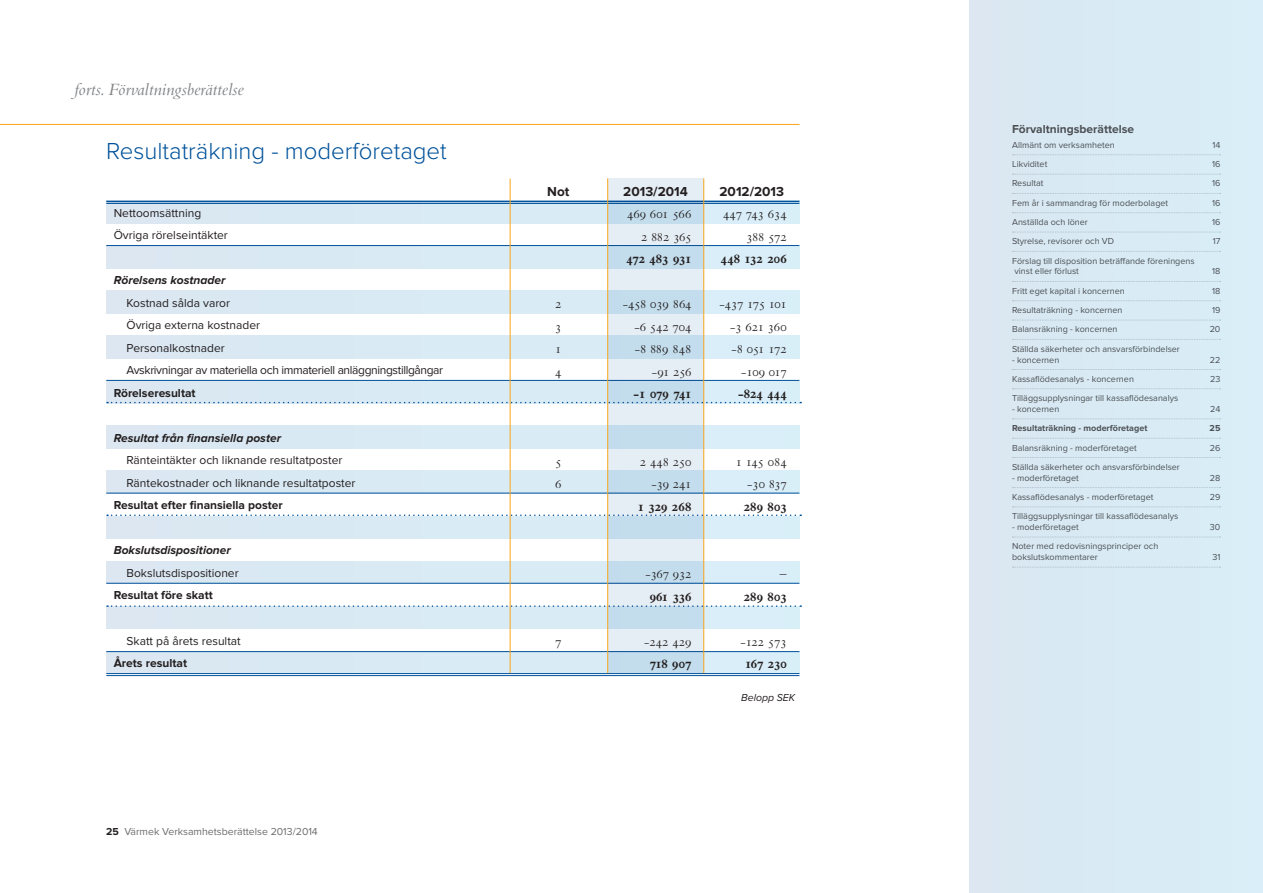
<style>
.page{position:relative;width:1263px;height:893px;background:#fff}
.page>*{position:absolute;margin:0;border:0;box-sizing:border-box;transform-origin:0 0}
.t1{font:300 24px "Proxima Nova";color:#01529b}
.t2{font:italic 18px "Bembo";color:#808285}
.t3{font:13.5px/22.5px "Bembo SC";letter-spacing:-.02em;color:#231f20;text-align:right}
.t4{font:13.5px "Bembo Bold Os F";color:#231f20}
.t5{font:13.5px/22.5px "Bembo SC";letter-spacing:-.04em;color:#231f20;text-align:right}
.t6{font:700 13.5px "Proxima Nova";color:#231f20}
.t7{font:13.5px/22.5px "Bembo SC";color:#231f20;text-align:right}
.t8{font:12px/22.5px "Proxima Nova";color:#231f20}
.t9{font:12px/22.5px "Proxima Nova";letter-spacing:-.03em;color:#231f20}
.t10{font:700 12px "Proxima Nova";color:#231f20}
.t11{font:italic 700 12px "Proxima Nova";color:#231f20}
.t12{font:10.5px "Proxima Nova";color:#6c6d70}
.t13{font:italic 10.5px "Proxima Nova";color:#231f20}
.t14{font:9px/10.8px "Proxima Nova";color:#231f20}
.t15{font:700 9px "Proxima Nova";color:#231f20}
.s1{font-weight:700;color:#231f20}
</style>
<div class="page">
<hr style="left:0;top:124px;width:799px;height:1px;background:#f9a51b">
<div style="left:106px;top:200px;width:693px;height:23px;background:#d9eaf4"></div>
<div style="left:106px;top:381px;width:693px;height:22px;background:#d9eaf4"></div>
<div style="left:106px;top:561px;width:693px;height:23px;background:#d9eaf4"></div>
<div style="left:106px;top:291px;width:693px;height:22px;background:#d9eaf4"></div>
<div style="left:106px;top:471px;width:693px;height:22px;background:#d9eaf4"></div>
<div style="left:106px;top:651px;width:693px;height:23px;background:#d9eaf4"></div>
<div style="left:106px;top:246px;width:693px;height:22px;background:#d9eaf4"></div>
<div style="left:106px;top:426px;width:693px;height:22px;background:#d9eaf4"></div>
<div style="left:106px;top:606px;width:693px;height:23px;background:#d9eaf4"></div>
<div style="left:106px;top:336px;width:693px;height:22px;background:#d9eaf4"></div>
<div style="left:106px;top:516px;width:693px;height:23px;background:#d9eaf4"></div>
<hr style="left:106px;top:201px;width:693px;height:1px;background:#01529b">
<hr style="left:106px;top:203px;width:693px;height:1px;background:#01529b">
<hr style="left:106px;top:673px;width:693px;height:1px;background:#01529b">
<hr style="left:106px;top:675px;width:693px;height:1px;background:#01529b">
<hr style="left:106px;top:651px;width:693px;height:1px;background:#01529b">
<hr style="left:106px;top:245px;width:693px;height:1px;background:#01529b">
<hr style="left:106px;top:380px;width:693px;height:1px;background:#01529b">
<svg style="left:107px;top:402px;width:694px;height:1px"></svg>
<svg style="left:107px;top:514px;width:694px;height:2px"></svg>
<hr style="left:106px;top:493px;width:693px;height:1px;background:#01529b">
<hr style="left:106px;top:583px;width:693px;height:1px;background:#01529b">
<svg style="left:107px;top:605px;width:694px;height:2px"></svg>
<hr style="left:510px;top:179px;width:1px;height:494px;background:#f9a51b">
<svg style="left:608px;top:179px;width:95px;height:494px;background:#d0e2ee"></svg>
<hr style="left:703px;top:178px;width:1px;height:495px;background:#f9a51b">
<hr style="left:607px;top:178px;width:1px;height:495px;background:#f9a51b">
<div style="left:969px;top:0;width:294px;height:893px;background:#d9ebf4"></div>
<svg style="left:1012px;top:154px;width:209px;height:1px"></svg>
<svg style="left:1012px;top:174px;width:209px;height:1px"></svg>
<svg style="left:1012px;top:193px;width:209px;height:1px"></svg>
<svg style="left:1012px;top:212px;width:209px;height:1px"></svg>
<svg style="left:1012px;top:232px;width:209px;height:1px"></svg>
<svg style="left:1012px;top:251px;width:209px;height:1px"></svg>
<svg style="left:1012px;top:281px;width:209px;height:1px"></svg>
<svg style="left:1012px;top:300px;width:209px;height:1px"></svg>
<svg style="left:1012px;top:320px;width:209px;height:1px"></svg>
<svg style="left:1012px;top:339px;width:209px;height:1px"></svg>
<svg style="left:1012px;top:369px;width:209px;height:1px"></svg>
<svg style="left:1012px;top:388px;width:209px;height:1px"></svg>
<svg style="left:1012px;top:418px;width:209px;height:1px"></svg>
<svg style="left:1012px;top:438px;width:209px;height:1px"></svg>
<svg style="left:1012px;top:457px;width:209px;height:1px"></svg>
<svg style="left:1012px;top:487px;width:209px;height:1px"></svg>
<svg style="left:1012px;top:506px;width:209px;height:1px"></svg>
<svg style="left:1012px;top:537px;width:209px;height:1px"></svg>
<svg style="left:1012px;top:567px;width:209px;height:1px"></svg>
<h2 class="t2" style="left:74px;top:78px;width:171px">forts. Förvaltningsberättelse</h2>
<h1 class="t1" style="left:106px;top:138px;width:342px">Resultaträkning - moderföretaget</h1>
<h3 class="t8" style="left:114px;top:202px;width:116px">Nettoomsättning<br>Övriga rörelseintäkter</h3>
<h3 class="t11" style="left:114px;top:274px;width:113px">Rörelsens kostnader</h3>
<h3 class="t9" style="left:126px;top:292px;width:318px">Kostnad sålda varor<br>Övriga externa kostnader<br>Personalkostnader<br>Avskrivningar av materiella och immateriell anläggningstillgångar</h3>
<h3 class="t10" style="left:114px;top:386px;width:83px">Rörelseresultat</h3>
<h3 class="t11" style="left:114px;top:431px;width:169px">Resultat från finansiella poster</h3>
<h3 class="t8" style="left:126px;top:449px;width:230px">Ränteintäkter och liknande resultatposter<br>Räntekostnader och liknande resultatposter</h3>
<h3 class="t10" style="left:114px;top:499px;width:171px">Resultat efter finansiella poster</h3>
<h3 class="t11" style="left:114px;top:544px;width:119px">Bokslutsdispositioner</h3>
<h3 class="t8" style="left:126px;top:562px;width:114px">Bokslutsdispositioner</h3>
<h3 class="t10" style="left:114px;top:589px;width:101px">Resultat före skatt</h3>
<h3 class="t8" style="left:126px;top:629px;width:116px">Skatt på årets resultat</h3>
<h3 class="t10" style="left:114px;top:656px;width:75px">Årets resultat</h3>
<p class="t12" style="left:106px;top:826px;width:213px"><span class="s1">25</span> Värmek Verksamhetsberättelse 2013/2014</p>
<h3 class="t6" style="left:547px;top:183px;width:24px">Not</h3>
<h3 class="t3" style="left:555px;top:293px;width:8px;text-align:justify">2<br>3<br>1<br>4</h3>
<h3 class="t3" style="left:555px;top:450px;width:8px;text-align:left">5<br>6</h3>
<h3 class="t3" style="left:555px;top:630px;width:8px">7</h3>
<h3 class="t6" style="left:623px;top:183px;width:66px">2013/2014</h3>
<h3 class="t3" style="left:627px;top:203px;width:66px">469 601 566<br>2 882 365</h3>
<h3 class="t4" style="left:626px;top:251px;width:66px">472 483 931</h3>
<h3 class="t3" style="left:623px;top:293px;width:70px">-458 039 864 -6 542 704 -8 889 848 -91 256</h3>
<h3 class="t4" style="left:634px;top:386px;width:59px">-1 079 741</h3>
<h3 class="t7" style="left:640px;top:450px;width:53px">2 448 250 -39 241</h3>
<h3 class="t4" style="left:638px;top:499px;width:55px">1 329 268</h3>
<h3 class="t3" style="left:645px;top:563px;width:48px">-367 932</h3>
<h3 class="t4" style="left:650px;top:589px;width:43px">961 336</h3>
<h3 class="t3" style="left:644px;top:630px;width:49px">-242 429</h3>
<h3 class="t4" style="left:650px;top:656px;width:43px">718 907</h3>
<h3 class="t6" style="left:719px;top:183px;width:66px">2012/2013</h3>
<h3 class="t3" style="left:723px;top:203px;width:65px">447 743 634<br>388 572</h3>
<h3 class="t4" style="left:721px;top:251px;width:67px">448 132 206</h3>
<h3 class="t5" style="left:719px;top:293px;width:69px">-437 175 101 -3 621 360 -8 051 172 -109 017</h3>
<h3 class="t4" style="left:738px;top:386px;width:50px">-824 444</h3>
<h3 class="t3" style="left:736px;top:450px;width:53px">1 145 084 -30 837</h3>
<h3 class="t4" style="left:744px;top:499px;width:44px">289 803</h3>
<h3 class="t3" style="left:780px;top:563px;width:8px">–</h3>
<h3 class="t4" style="left:744px;top:589px;width:44px">289 803</h3>
<h3 class="t3" style="left:740px;top:630px;width:48px">-122 573</h3>
<h3 class="t4" style="left:745px;top:656px;width:43px">167 230</h3>
<p class="t13" style="left:741px;top:691px;width:56px">Belopp SEK</p>
<h3 class="t10" style="left:1012px;top:122px;width:124px">Förvaltningsberättelse</h3>
<p class="t14" style="left:1012px;top:140px;width:104px">Allmänt om verksamheten</p>
<p class="t14" style="left:1212px;top:140px;width:10px">14</p>
<p class="t14" style="left:1012px;top:159px;width:37px">Likviditet</p>
<p class="t14" style="left:1212px;top:159px;width:10px">16</p>
<p class="t14" style="left:1012px;top:178px;width:33px">Resultat</p>
<p class="t14" style="left:1212px;top:178px;width:10px">16</p>
<p class="t14" style="left:1012px;top:197px;width:158px">Fem år i sammandrag för moderbolaget</p>
<p class="t14" style="left:1212px;top:197px;width:10px">16</p>
<p class="t14" style="left:1012px;top:217px;width:77px">Anställda och löner</p>
<p class="t14" style="left:1212px;top:217px;width:10px">16</p>
<p class="t14" style="left:1012px;top:236px;width:104px">Styrelse, revisorer och VD</p>
<p class="t14" style="left:1213px;top:236px;width:9px">17</p>
<p class="t14" style="left:1012px;top:255px;width:184px">Förslag till disposition beträffande föreningens vinst eller förlust</p>
<p class="t14" style="left:1212px;top:266px;width:10px">18</p>
<p class="t14" style="left:1012px;top:286px;width:114px">Fritt eget kapital i koncernen</p>
<p class="t14" style="left:1212px;top:286px;width:10px">18</p>
<p class="t14" style="left:1012px;top:305px;width:112px">Resultaträkning - koncernen</p>
<p class="t14" style="left:1212px;top:305px;width:10px">19</p>
<p class="t14" style="left:1012px;top:324px;width:107px">Balansräkning - koncernen</p>
<p class="t14" style="left:1210px;top:324px;width:12px">20</p>
<p class="t14" style="left:1012px;top:343px;width:169px">Ställda säkerheter och ansvarsförbindelser</p>
<p class="t14" style="left:1012px;top:354px;width:49px">- koncernen</p>
<p class="t14" style="left:1210px;top:354px;width:12px">22</p>
<p class="t14" style="left:1012px;top:374px;width:123px">Kassaflödesanalys - koncernen</p>
<p class="t14" style="left:1210px;top:374px;width:12px">23</p>
<p class="t14" style="left:1012px;top:393px;width:168px">Tilläggsupplysningar till kassaflödesanalys</p>
<p class="t14" style="left:1012px;top:404px;width:49px">- koncernen</p>
<p class="t14" style="left:1210px;top:404px;width:12px">24</p>
<p class="t15" style="left:1012px;top:423px;width:137px">Resultaträkning - moderföretaget</p>
<p class="t15" style="left:1209px;top:423px;width:12px">25</p>
<p class="t14" style="left:1012px;top:442px;width:126px">Balansräkning - moderföretaget</p>
<p class="t14" style="left:1210px;top:442px;width:12px">26</p>
<p class="t14" style="left:1012px;top:462px;width:169px">Ställda säkerheter och ansvarsförbindelser</p>
<p class="t14" style="left:1012px;top:472px;width:68px">- moderföretaget</p>
<p class="t14" style="left:1210px;top:472px;width:12px">28</p>
<p class="t14" style="left:1012px;top:492px;width:143px">Kassaflödesanalys - moderföretaget</p>
<p class="t14" style="left:1210px;top:492px;width:12px">29</p>
<p class="t14" style="left:1012px;top:511px;width:168px">Tilläggsupplysningar till kassaflödesanalys</p>
<p class="t14" style="left:1012px;top:522px;width:68px">- moderföretaget</p>
<p class="t14" style="left:1210px;top:522px;width:12px">30</p>
<p class="t14" style="left:1012px;top:541px;width:148px">Noter med redovisningsprinciper och bokslutskommentarer</p>
<p class="t14" style="left:1212px;top:552px;width:10px">31</p>
</div>
